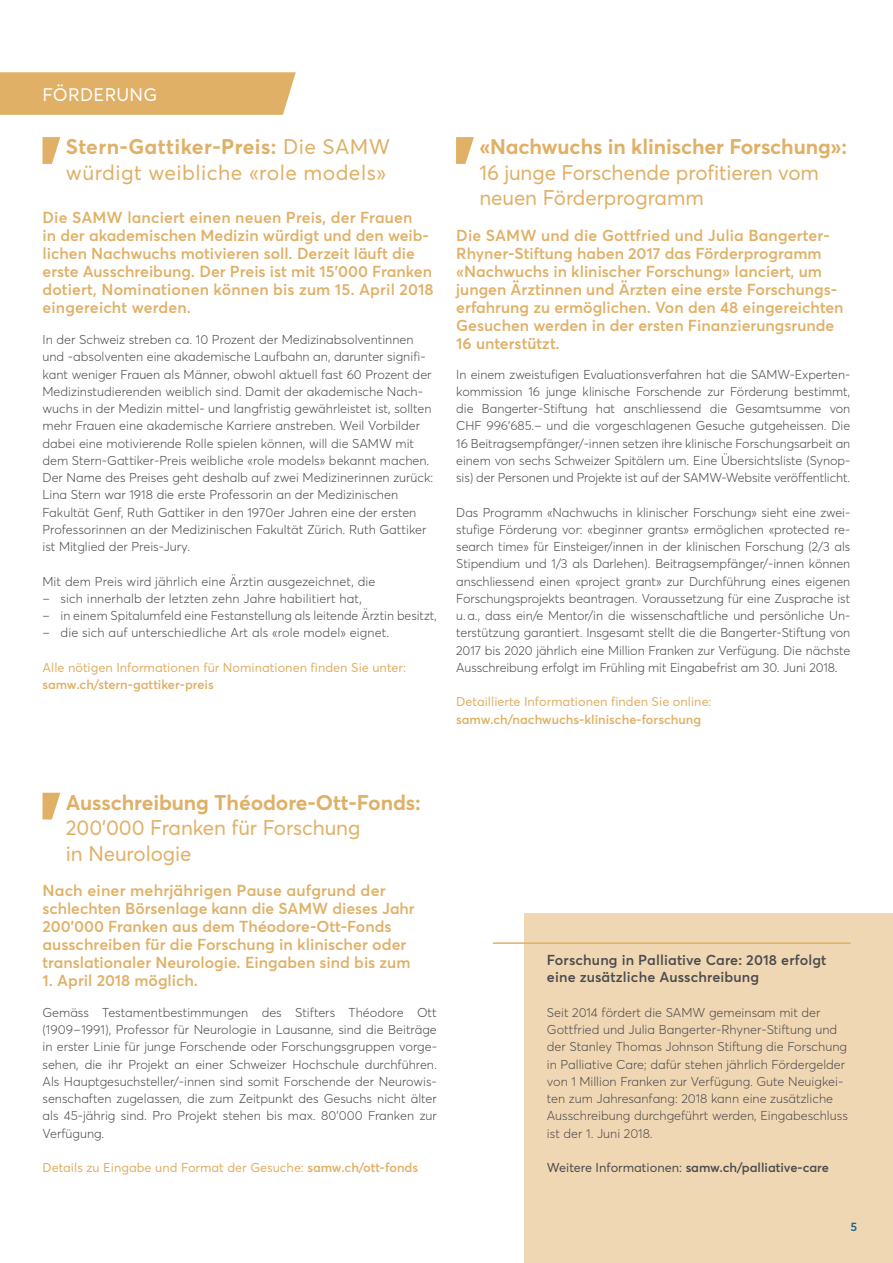
<style>
.page{position:relative;width:893px;height:1263px;background:#fff}
.page>*{position:absolute;margin:0;border:0;box-sizing:border-box;transform-origin:0 0}
.t1{font:21px/25.5px "Averta Std";letter-spacing:-.005em;color:#e0b066}
.t2{font:700 21px "Averta Std";letter-spacing:-.005em;color:#e0b066}
.t3{font:21px/25.5px "Averta Std";letter-spacing:.02em;color:#e0b066}
.t4{font:18px "Averta Std";letter-spacing:.02em;color:#fff}
.t5{font:600 15.75px/18px "Averta Std";color:#e0b066}
.t6{font:600 14.25px/17.2px "Averta Std";letter-spacing:.01em;color:#4b4b4d}
.t7{font:300 12.75px/17.2px "Averta Std";color:#4b4b4d;text-align:justify}
.t8{font:12.75px "Averta Std";color:#e0b066}
.t9{font:600 12.75px "Averta Std";color:#e0b066}
.t10{font:600 12.75px "Averta Std";color:#4b4b4d}
.t11{font:600 12px "Averta Std";color:#146597}
.s1{font-weight:700}
.s2{font-weight:600}
.s3{font-weight:400}
</style>
<div class="page">
<svg style="left:43px;top:793px;width:17px;height:26px"></svg>
<svg style="left:456px;top:137px;width:18px;height:27px"></svg>
<div style="left:524px;top:913px;width:369px;height:350px;background:#f0d7b3"></div>
<hr style="left:493px;top:942px;width:358px;height:2px;background:#e0b066">
<div style="left:0;top:72px;width:296px;height:43px;background:#e0b066"></div>
<svg style="left:43px;top:137px;width:17px;height:27px"></svg>
<h2 class="t4" style="left:43px;top:83px;width:116px">FÖRDERUNG</h2>
<h1 class="t3" style="left:66px;top:134px;width:326px"><span class="s1">Stern-Gattiker-Preis:</span> Die SAMW würdigt weibliche «role models»</h1>
<p class="t5" style="left:43px;top:209px;width:392px">Die SAMW lanciert einen neuen Preis, der Frauen<br>in der akademischen Medizin würdigt und den weib&shy;lichen Nachwuchs motivieren soll. Derzeit läuft die erste Ausschreibung. Der Preis ist mit 15'000 Franken dotiert, Nominationen können bis zum 15. April 2018 eingereicht werden.</p>
<p class="t7" style="left:43px;top:331px;width:392px;text-align:left">In der Schweiz streben ca. 10 Prozent der Medizinabsolventinnen und -absolventen eine akademische Laufbahn an, darunter signifi&shy;kant weniger Frauen als Männer, obwohl aktuell fast 60 Prozent der Medizinstudierenden weiblich sind. Damit der akademische Nach&shy;wuchs in der Medizin mittel- und langfristig gewährleistet ist, sollten mehr Frauen eine akademische Karriere anstreben. Weil Vorbilder dabei eine motivierende Rolle spielen können, will die SAMW mit dem Stern-Gattiker-Preis weibliche «role models» bekannt machen.<br>Der Name des Preises geht deshalb auf zwei Medizinerinnen zurück:<br>Lina Stern war 1918 die erste Professorin an der Medizinischen Fakultät Genf, Ruth Gattiker in den 1970er Jahren eine der ersten Professorinnen an der Medizinischen Fakultät Zürich. Ruth Gattiker ist Mitglied der Preis-Jury.</p>
<p class="t7" style="left:43px;top:572px;width:335px">Mit dem Preis wird jährlich eine Ärztin ausgezeichnet, die</p>
<p class="t7" style="left:43px;top:590px;width:321px">– sich innerhalb der letzten zehn Jahre habilitiert hat,</p>
<p class="t7" style="left:43px;top:607px;width:396px">– in einem Spitalumfeld eine Festanstellung als leitende Ärztin besitzt,</p>
<p class="t7" style="left:43px;top:624px;width:348px">– die sich auf unterschiedliche Art als «role model» eignet.</p>
<p class="t8" style="left:43px;top:659px;width:365px">Alle nötigen Informationen für Nominationen finden Sie unter:</p>
<p class="t9" style="left:43px;top:677px;width:173px">samw.ch/stern-gattiker-preis</p>
<h1 class="t2" style="left:479px;top:134px;width:369px">«Nachwuchs in klinischer Forschung»:</h1>
<h1 class="t1" style="left:479px;top:159px;width:341px">16 junge Forschende profitieren vom neuen Förderprogramm</h1>
<p class="t5" style="left:456px;top:226px;width:389px">Die SAMW und die Gottfried und Julia Bangerter-Rhyner-Stiftung haben 2017 das Förderprogramm «Nachwuchs in klinischer Forschung» lanciert, um jungen Ärztinnen und Ärzten eine erste Forschungs&shy;erfahrung zu ermöglichen. Von den 48 eingereichten Gesuchen werden in der ersten Finanzierungsrunde 16 unterstützt.</p>
<p class="t7" style="left:456px;top:365px;width:395px">In einem zweistufigen Evaluationsverfahren hat die SAMW-Experten&shy;kommission 16 junge klinische Forschende zur Förderung bestimmt, die Bangerter-Stiftung hat anschliessend die Gesamtsumme von CHF 996'685.– und die vorgeschlagenen Gesuche gutgeheissen. Die 16 Beitragsempfänger/-innen setzen ihre klinische Forschungsarbeit an einem von sechs Schweizer Spitälern um. Eine Übersichtsliste (Synop&shy;sis) der Personen und Projekte ist auf der SAMW-Website veröffentlicht.</p>
<p class="t7" style="left:456px;top:503px;width:395px">Das Programm «Nachwuchs in klinischer Forschung» sieht eine zwei&shy;stufige Förderung vor: «beginner grants» ermöglichen «protected re&shy;search time» für Einsteiger/innen in der klinischen Forschung (2/3 als Stipendium und 1/3 als Darlehen). Beitragsempfänger/-innen können anschliessend einen «project grant» zur Durchführung eines eigenen Forschungsprojekts beantragen. Voraussetzung für eine Zusprache ist u.a., dass ein/e Mentor/in die wissenschaftliche und persönliche Un&shy;terstützung garantiert. Insgesamt stellt die die Bangerter-Stiftung von 2017 bis 2020 jährlich eine Million Franken zur Verfügung. Die nächste Ausschreibung erfolgt im Frühling mit Eingabefrist am 30. Juni 2018.</p>
<p class="t8" style="left:456px;top:694px;width:257px">Detaillierte Informationen finden Sie online:</p>
<p class="t9" style="left:456px;top:711px;width:246px">samw.ch/nachwuchs-klinische-forschung</p>
<h1 class="t2" style="left:66px;top:789px;width:356px">Ausschreibung Théodore-Ott-Fonds:</h1>
<h1 class="t1" style="left:66px;top:815px;width:296px">200'000 Franken für Forschung in Neurologie</h1>
<p class="t5" style="left:43px;top:881px;width:374px">Nach einer mehrjährigen Pause aufgrund der schlechten Börsenlage kann die SAMW dieses Jahr 200'000 Franken aus dem Théodore-Ott-Fonds ausschreiben für die Forschung in klinischer oder translationaler Neurologie. Eingaben sind bis zum</p>
<p class="t5" style="left:43px;top:971px;width:157px">1. April 2018 möglich.</p>
<p class="t7" style="left:43px;top:1004px;width:396px">Gemäss Testamentbestimmungen des Stifters Théodore Ott (1909 – 1991), Professor für Neurologie in Lausanne, sind die Beiträge in erster Linie für junge Forschende oder Forschungsgruppen vorge&shy;sehen, die ihr Projekt an einer Schweizer Hochschule durchführen.<br>Als Hauptgesuchsteller/-innen sind somit Forschende der Neurowis&shy;senschaften zugelassen, die zum Zeitpunkt des Gesuchs nicht älter als 45-jährig sind. Pro Projekt stehen bis max. 80'000 Franken zur Verfügung.</p>
<p class="t8" style="left:43px;top:1160px;width:377px">Details zu Eingabe und Format der Gesuche: <span class="s2">samw.ch/ott-fonds</span></p>
<p class="t6" style="left:547px;top:951px;width:281px">Forschung in Palliative Care: 2018 erfolgt eine zusätzliche Ausschreibung</p>
<p class="t7" style="left:547px;top:1004px;width:302px;text-align:left">Seit 2014 fördert die SAMW gemeinsam mit der Gottfried und Julia Bangerter-Rhyner-Stiftung und der Stanley Thomas Johnson Stiftung die Forschung in Palliative Care; dafür stehen jährlich Fördergelder von 1 Million Franken zur Verfügung. Gute Neuigkei&shy;ten zum Jahresanfang: 2018 kann eine zusätzliche Ausschreibung durchgeführt werden, Eingabeschluss ist der 1. Juni 2018.</p>
<p class="t10" style="left:547px;top:1160px;width:284px"><span class="s3">Weitere Informationen:</span> samw.ch/palliative-care</p>
<p class="t11" style="left:850px;top:1219px;width:8px">5</p>
</div>
